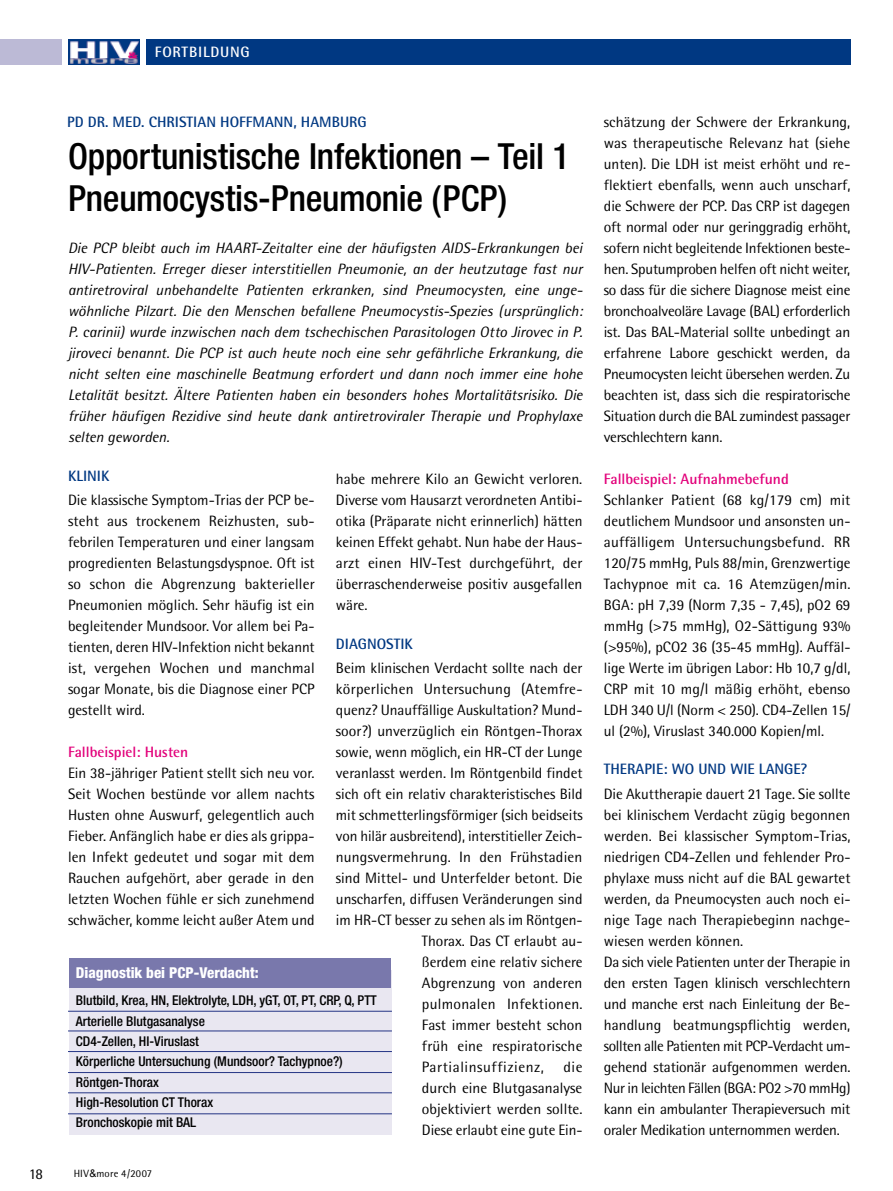
<style>
.page{position:relative;width:893px;height:1191px;background:#fff}
.page>*{position:absolute;margin:0;border:0;box-sizing:border-box;transform-origin:0 0}
.t1{font:500 condensed 36px/42px "Helvetica Neue";letter-spacing:-.005em;color:#000}
.t2{font:15px/21px "Rotis Semi Sans";color:#000;text-align:justify}
.t3{font:italic 15px/21px "Rotis Semi Sans";letter-spacing:-.005em;color:#000;text-align:justify}
.t4{font:700 15px "Rotis Semi Sans";color:#003882}
.t5{font:700 15px "Rotis Semi Sans";color:#e2007a}
.t6{font:800 condensed 15px "Helvetica Neue";color:#fff}
.t7{font:700 15px "Rotis Semi Sans";letter-spacing:.05em;color:#fff}
.t8{font:500 condensed 13.5px/20.4px "Helvetica Neue";color:#000}
.t9{font:10.5px "Rotis Semi Sans";letter-spacing:.015em;color:#000}
.s1{font-family:"Arial"}
</style>
<div class="page">
<div style="left:146px;top:39px;width:704px;height:25px;background:#003882"></div>
<img style="left:69px;top:40px;width:70px;height:24px">
<div style="left:0;top:39px;width:62px;height:25px;background:#bcbad6"></div>
<div style="left:69px;top:970px;width:322px;height:164px;background:#e9e7f1"></div>
<div style="left:69px;top:958px;width:322px;height:30px;background:#7978ac"></div>
<hr style="left:68px;top:1010px;width:324px;height:1px;background:#243485">
<hr style="left:68px;top:1030px;width:324px;height:1px;background:#243485">
<hr style="left:68px;top:1051px;width:324px;height:1px;background:#243485">
<hr style="left:68px;top:1072px;width:324px;height:1px;background:#243485">
<hr style="left:68px;top:1092px;width:324px;height:1px;background:#243485">
<hr style="left:68px;top:1113px;width:324px;height:1px;background:#243485">
<p class="t7" style="left:155px;top:43px;width:96px">FORTBILDUNG</p>
<p class="t4" style="left:67px;top:112px;width:301px">PD DR. MED. CH RISTIAN HOFFMANN, HAMBURG</p>
<h1 class="t1" style="left:68px;top:135px;width:503px">Opportunistische Infektionen – Teil 1<br>Pneumocystis-Pneumonie (PCP)</h1>
<p class="t3" style="left:68px;top:237px;width:516px">Die PCP bleibt auch im HAART-Zeitalter eine der häufigsten AIDS-Erkrankungen bei HIV-Patienten. Erreger dieser interstitiellen Pneumonie, an der heutzutage fast nur antiretroviral unbehandelte Patienten erkranken, sind Pneumocysten, eine unge&shy;wöhnliche Pilzart. Die den Menschen befallene Pneumocystis-Spezies (ursprünglich:<br>P. carinii) wurde inzwischen nach dem tschechischen Parasitologen Otto Jirovec in P. jiroveci benannt. Die PCP ist auch heute noch eine sehr gefährliche Erkrankung, die nicht selten eine maschinelle Beatmung erfordert und dann noch immer eine hohe Letalität besitzt. Ältere Patienten haben ein besonders hohes Mortalitätsrisiko. Die früher häufigen Rezidive sind heute dank antiretroviraler Therapie und Prophylaxe selten geworden.</p>
<p class="t4" style="left:68px;top:466px;width:42px">KLINIK</p>
<p class="t2" style="left:68px;top:489px;width:248px">Die klassische Symptom-Trias der PCP be&shy;steht aus trockenem Reizhusten, sub&shy;febrilen Temperaturen und einer langsam progredienten Belastungsdyspnoe. Oft ist so schon die Abgrenzung bakterieller Pneumonien möglich. Sehr häufig ist ein begleitender Mundsoor. Vor allem bei Pa&shy;tienten, deren HIV-Infektion nicht bekannt ist, vergehen Wochen und manchmal sogar Monate, bis die Diagnose einer PCP gestellt wird.</p>
<p class="t5" style="left:68px;top:742px;width:122px">FALLBEISPIEL: HUSTEN</p>
<p class="t2" style="left:68px;top:762px;width:248px">Ein 38-jähriger Patient stellt sich neu vor.<br>Seit Wochen bestünde vor allem nachts Husten ohne Auswurf, gelegentlich auch Fieber. Anfänglich habe er dies als grippa&shy;len Infekt gedeutet und sogar mit dem Rauchen aufgehört, aber gerade in den letzten Wochen fühle er sich zunehmend schwächer, komme leicht außer Atem und</p>
<p class="t2" style="left:336px;top:468px;width:248px">habe mehrere Kilo an Gewicht verloren.<br>Diverse vom Hausarzt verordneten Antibi&shy;otika (Präparate nicht erinnerlich) hätten keinen Effekt gehabt. Nun habe der Haus&shy;arzt einen HIV-Test durchgeführt, der überraschenderweise positiv ausgefallen wäre.</p>
<p class="t4" style="left:336px;top:634px;width:77px">DIAGNOSTIK</p>
<p class="t2" style="left:336px;top:657px;width:248px">Beim klinischen Verdacht sollte nach der körperlichen Untersuchung (Atemfre&shy;quenz? Unauffällige Auskultation? Mund&shy;soor?) unverzüglich ein Röntgen-Thorax sowie, wenn möglich, ein HR-CT der Lunge veranlasst werden. Im Röntgenbild findet sich oft ein relativ charakteristisches Bild mit schmetterlingsförmiger (sich beidseits von hilär ausbreitend), interstitieller Zeich&shy;nungsvermehrung. In den Frühstadien sind Mittel- und Unterfelder betont. Die unscharfen, diffusen Veränderungen sind im HR-CT besser zu sehen als im Röntgen-</p>
<p class="t6" style="left:76px;top:963px;width:184px">Diagnostik bei PCP-Verdacht:</p>
<p class="t8" style="left:76px;top:990px;width:302px">Blutbild, Krea, HN, Elektrolyte, LDH, yGT, OT, PT, CRP, Q, PTT Arterielle Blutgasanalyse<br>CD4-Zellen, HI-Viruslast<br>Körperliche Untersuchung (Mundsoor? Tachypnoe?)<br>Röntgen-Thorax<br>High-Resolution CT Thorax<br>Bronchoskopie mit BAL</p>
<p class="t2" style="left:29px;top:1163px;width:16px">18</p>
<p class="t9" style="left:74px;top:1167px;width:80px">HIV<span class="s1">&amp;</span>more 4/2007</p>
<p class="t2" style="left:422px;top:930px;width:162px">Thorax. Das CT erlaubt au&shy;ßerdem eine relativ sichere Abgrenzung von anderen pulmonalen Infektionen.<br>Fast immer besteht schon früh eine respiratorische Partialinsuffizienz,</p>
<p class="t2" style="left:422px;top:1056px;width:162px;text-indent:141px">die durch eine Blutgasanalyse objektiviert werden sollte.<br>Diese erlaubt eine gute Ein-</p>
<p class="t2" style="left:604px;top:111px;width:248px">schätzung der Schwere der Erkrankung, was therapeutische Relevanz hat (siehe unten). Die LDH ist meist erhöht und re&shy;flektiert ebenfalls, wenn auch unscharf, die Schwere der PCP. Das CRP ist dagegen oft normal oder nur geringgradig erhöht, sofern nicht begleitende Infektionen beste&shy;hen. Sputumproben helfen oft nicht weiter, so dass für die sichere Diagnose meist eine bronchoalveoläre Lavage (BAL) erforderlich ist. Das BAL-Material sollte unbedingt an erfahrene Labore geschickt werden, da Pneumocysten leicht übersehen werden. Zu beachten ist, dass sich die respiratorische Situation durch die BAL zumindest passager verschlechtern kann.</p>
<p class="t5" style="left:604px;top:469px;width:186px">FALLBEISPIEL: AUFNAHMEBEFUND</p>
<p class="t2" style="left:604px;top:489px;width:248px">Schlanker Patient (68 kg/179 cm) mit deutlichem Mundsoor und ansonsten un&shy;auffälligem Untersuchungsbefund. RR 120/75 mmHg, Puls 88/min, Grenzwertige Tachypnoe mit ca. 16 Atemzügen/min.<br>BGA: pH 7,39 (Norm 7,35 - 7,45), pO2 69 mmHg (&gt;75 mmHg), O2-Sättigung 93% (&gt;95%), pCO2 36 (35-45 mmHg). Auffäl&shy;lige Werte im übrigen Labor: Hb 10,7 g/dl, CRP mit 10 mg/l mäßig erhöht, ebenso LDH 340 U/l (Norm &lt; 250). CD4-Zellen 15/ ul (2%), Viruslast 340.000 Kopien/ml.</p>
<p class="t4" style="left:604px;top:759px;width:205px">TH ERAPIE: WO UND WIE LANGE?</p>
<p class="t2" style="left:604px;top:783px;width:248px;text-align:left">Die Akuttherapie dauert 21 Tage. Sie sollte bei klinischem Verdacht zügig begonnen werden. Bei klassischer Symptom-Trias, niedrigen CD4-Zellen und fehlender Pro&shy;phylaxe muss nicht auf die BAL gewartet werden, da Pneumocysten auch noch ei&shy;nige Tage nach Therapiebeginn nachge&shy;wiesen werden können.<br>Da sich viele Patienten unter der Therapie in den ersten Tagen klinisch verschlechtern und manche erst nach Einleitung der Be&shy;handlung beatmungspflichtig werden, sollten alle Patienten mit PCP-Verdacht um&shy;gehend stationär aufgenommen werden.<br>Nur in leichten Fällen (BGA: PO2 &gt;70 mmHg) kann ein ambulanter Therapieversuch mit oraler Medikation unternommen werden.</p>
</div>
